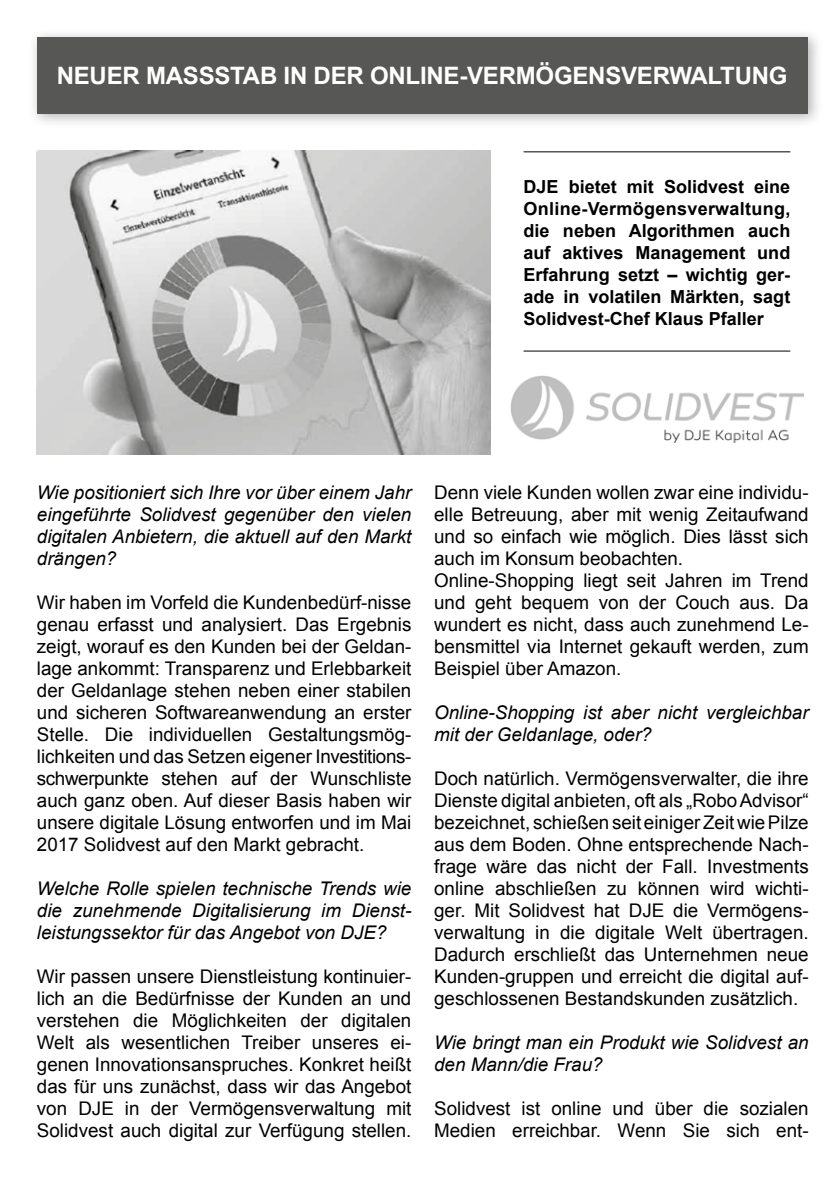
<style>
.page{position:relative;width:840px;height:1191px;background:#fff}
.page>*{position:absolute;margin:0;border:0;box-sizing:border-box;transform-origin:0 0}
.t1{font:700 24px "Arial";letter-spacing:-.01em;color:#fff}
.t2{font:18.8px/22px "Arial";color:#000;text-align:justify}
.t3{font:italic 18.8px/22px "Arial";color:#000;text-align:justify}
.t4{font:700 18px/22px "Arial";color:#000;text-align:justify}
</style>
<div class="page">
<hr style="left:523px;top:151px;width:266px;height:1px;background:#000">
<hr style="left:523px;top:350px;width:266px;height:1px;background:#000">
<img style="left:510px;top:375px;width:293px;height:67px">
<div style="left:28px;top:28px;width:794px;height:100px;background:#000;opacity:.3"></div>
<div style="left:37px;top:37px;width:770px;height:76px;background:#575756"></div>
<img style="left:37px;top:150px;width:453px;height:304px">
<p class="t1" style="left:57px;top:59px;width:732px">NEUER MASSSTAB IN DER ONLINE-VERMÖGENSVERWALTUNG</p>
<p class="t4" style="left:523px;top:176px;width:268px">DJE bietet mit Solidvest eine Online-Vermögensverwaltung, die neben Algorithmen auch auf aktives Management und Erfahrung setzt – wichtig ger&shy;ade in volatilen Märkten, sagt Solidvest-Chef Klaus Pfaller</p>
<p class="t3" style="left:37px;top:481px;width:376px">Wie positioniert sich Ihre vor über einem Jahr eingeführte Solidvest gegenüber den vielen digitalen Anbietern, die aktuell auf den Markt drängen?</p>
<p class="t2" style="left:37px;top:591px;width:376px">Wir haben im Vorfeld die Kundenbedürf-nisse genau erfasst und analysiert. Das Ergebnis zeigt, worauf es den Kunden bei der Geldan&shy;lage ankommt: Transparenz und Erlebbarkeit der Geldanlage stehen neben einer stabilen und sicheren Softwareanwendung an erster Stelle. Die individuellen Gestaltungsmög&shy;lichkeiten und das Setzen eigener Investitions&shy;schwerpunkte stehen auf der Wunschliste auch ganz oben. Auf dieser Basis haben wir unsere digitale Lösung entworfen und im Mai 2017 Solidvest auf den Markt gebracht.</p>
<p class="t3" style="left:37px;top:877px;width:376px">Welche Rolle spielen technische Trends wie die zunehmende Digitalisierung im Dienst&shy;leistungssektor für das Angebot von DJE?</p>
<p class="t2" style="left:37px;top:965px;width:376px">Wir passen unsere Dienstleistung kontinuier&shy;lich an die Bedürfnisse der Kunden an und verstehen die Möglichkeiten der digitalen Welt als wesentlichen Treiber unseres ei&shy;genen Innovationsanspruches. Konkret heißt das für uns zunächst, dass wir das Angebot von DJE in der Vermögensverwaltung mit Solidvest auch digital zur Verfügung stellen.</p>
<p class="t2" style="left:434px;top:481px;width:376px;text-align:left">Denn viele Kunden wollen zwar eine individu&shy;elle Betreuung, aber mit wenig Zeitaufwand und so einfach wie möglich. Dies lässt sich auch im Konsum beobachten.<br>Online-Shopping liegt seit Jahren im Trend und geht bequem von der Couch aus. Da wundert es nicht, dass auch zunehmend Le&shy;bensmittel via Internet gekauft werden, zum Beispiel über Amazon.</p>
<p class="t3" style="left:434px;top:701px;width:376px">Online-Shopping ist aber nicht vergleichbar mit der Geldanlage, oder?</p>
<p class="t2" style="left:434px;top:767px;width:376px">Doch natürlich. Vermögensverwalter, die ihre Dienste digital anbieten, oft als „Robo Advisor“ bezeichnet, schießen seit einiger Zeit wie Pilze aus dem Boden. Ohne entsprechende Nach&shy;frage wäre das nicht der Fall. Investments online abschließen zu können wird wichti&shy;ger. Mit Solidvest hat DJE die Vermögens&shy;verwaltung in die digitale Welt übertragen.<br>Dadurch erschließt das Unternehmen neue Kunden-gruppen und erreicht die digital auf&shy;geschlossenen Bestandskunden zusätzlich.</p>
<p class="t3" style="left:434px;top:1031px;width:376px">Wie bringt man ein Produkt wie Solidvest an den Mann/die Frau?</p>
<p class="t2" style="left:434px;top:1097px;width:376px">Solidvest ist online und über die sozialen<br>Medien erreichbar. Wenn Sie sich ent-</p>
</div>
